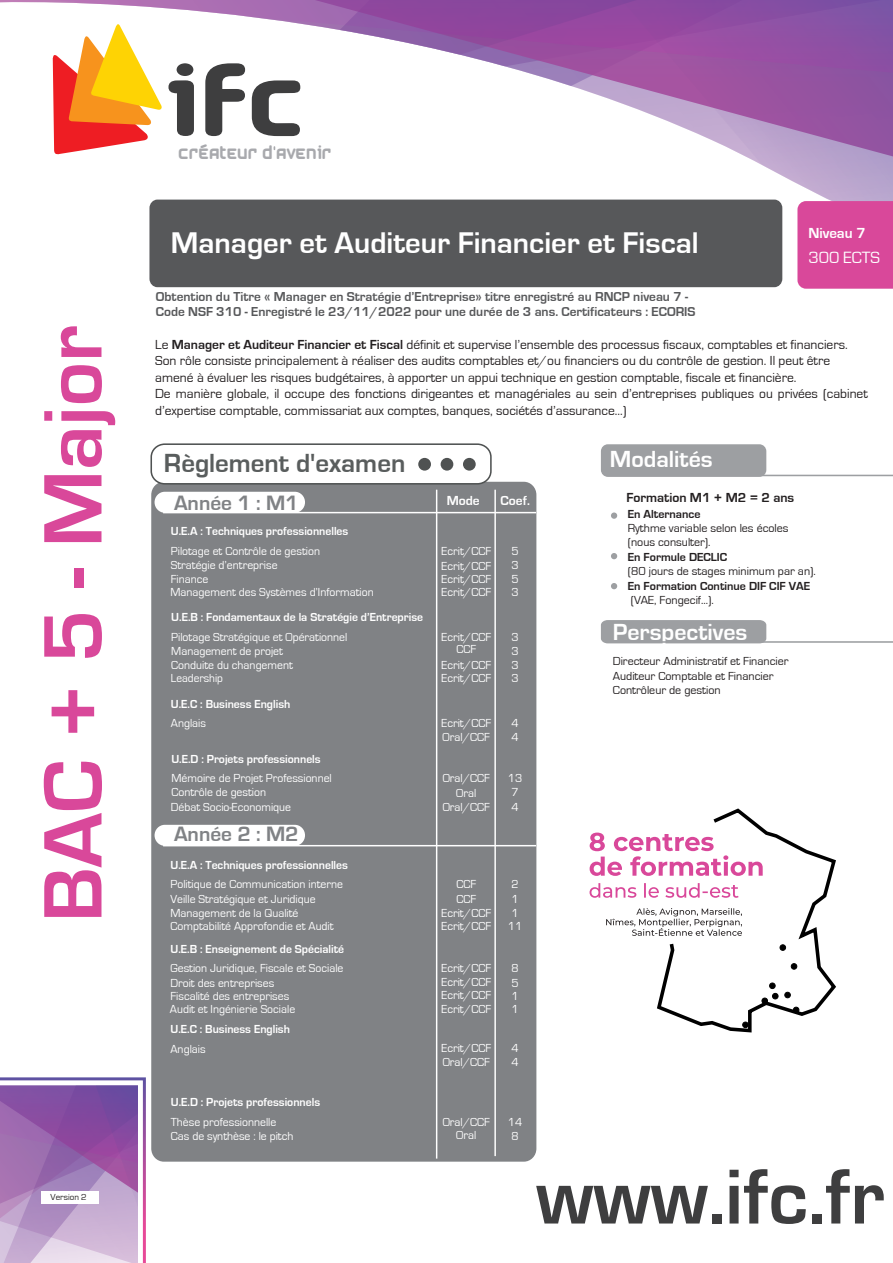
<style>
.page{position:relative;width:893px;height:1263px;background:#fff}
.page>*{position:absolute;margin:0;border:0;box-sizing:border-box;transform-origin:0 0}
.t1{font:700 85.8px "Eurostile";color:#d9489a}
.t2{font:700 80.7px "Eurostile";color:#3e3e3f}
.t3{font:700 30.75px "Eurostile";color:#fff}
.t4{font:700 27px "Eurostile";color:#595d5d}
.t5{font:700 24px "Eurostile";color:#fff}
.t6{font:700 21.45px "Eurostile";color:#808285}
.t7{font:16.8px "Eurostile";color:#fff}
.t8{font:16.5px "Airstrip Four";color:#a8a9ad}
.t9{font:700 15px "Eurostile";color:#fff}
.t10{font:13.5px/16.5px "Eurostile";color:#231f20}
.t11{font:700 13.5px "Eurostile";color:#231f20}
.t12{font:700 13.5px "Eurostile";color:#fff}
.t13{font:700 13.35px/15px "Eurostile";color:#57585a}
.t14{font:12px/13.6px "Eurostile";color:#fff;text-align:center}
.t15{font:700 12px "Eurostile";color:#fff}
.t16{font:12px/14.4px "Eurostile";color:#231f20}
.t17{font:700 12px "Eurostile";color:#231f20}
.t18{font:12px "Eurostile";color:#fff;scale:.95 1}
.t19{font:9px "Eurostile";color:#231f20}
.s1{font-weight:700}
</style>
<div class="page">
<svg style="left:0;top:1077px;width:146px;height:186px;background:#ab84bc"></svg>
<svg style="left:0;top:0;width:548px;height:150px"></svg>
<svg style="left:548px;top:0;width:345px;height:221px"></svg>
<div style="left:797px;top:201px;width:96px;height:88px;background:#d9489a"></div>
<svg style="left:590px;top:808px;width:246px;height:224px"></svg>
<div style="left:149px;top:200px;width:633px;height:87px;background:#57585a;border-radius:8px"></div>
<div style="left:41px;top:1192px;width:58px;height:12px;background:#fff"></div>
<svg style="left:52px;top:22px;width:110px;height:133px"></svg>
<svg style="left:168px;top:63px;width:26px;height:73px"></svg>
<svg style="left:205px;top:63px;width:40px;height:73px"></svg>
<svg style="left:252px;top:80px;width:48px;height:56px"></svg>
<div style="left:151px;top:482px;width:385px;height:680px;background:#808285;border-radius:13px"></div>
<div style="left:155px;top:492px;width:150px;height:21px;background:#fff;border-radius:10px"></div>
<div style="left:601px;top:620px;width:165px;height:23px;background:#9d9fa2"></div>
<hr style="left:607px;top:641px;width:286px;height:2px;background:#9d9fa2">
<div style="left:601px;top:444px;width:165px;height:33px;background:#9d9fa2;border-radius:7px"></div>
<hr style="left:607px;top:475px;width:286px;height:1px;background:#9d9fa2">
<div style="left:611px;top:512px;width:6px;height:7px;background:#9d9fa2;border-radius:50%"></div>
<svg style="left:611px;top:553px;width:6px;height:6px"></svg>
<svg style="left:611px;top:583px;width:6px;height:6px"></svg>
<div style="left:150px;top:443px;width:342px;height:42px;border:2px solid #4f5252;border-radius:13px"></div>
<div style="left:441px;top:458px;width:12px;height:13px;background:#4f5252;border-radius:50%"></div>
<div style="left:463px;top:458px;width:13px;height:13px;background:#4f5252;border-radius:50%"></div>
<div style="left:418px;top:458px;width:13px;height:13px;background:#4f5252;border-radius:50%"></div>
<hr style="left:494px;top:490px;width:2px;height:666px;background:#fff">
<hr style="left:436px;top:490px;width:1px;height:668px;background:#fff">
<hr style="left:163px;top:512px;width:373px;height:1px;background:#fff">
<div style="left:155px;top:825px;width:150px;height:21px;background:#fff;border-radius:10px"></div>
<hr style="left:163px;top:845px;width:373px;height:1px;background:#fff">
<h1 class="t1" style="left:26px;top:922px;width:598px;rotate:-90deg">BAC + 5 - Major</h1>
<p class="t19" style="left:51px;top:1192px;width:38px">Version 2</p>
<h3 class="t8" style="left:178px;top:144px;width:155px">créateur d’avenir</h3>
<h3 class="t3" style="left:171px;top:226px;width:529px">Manager et Auditeur Financier et Fiscal</h3>
<p class="t13" style="left:156px;top:289px;width:541px">Obtention du Titre « Manager en Stratégie d’Entreprise» titre enregistré au RNCP niveau 7 -<br>Code NSF 310 - Enregistré le 23/11/2022 pour une durée de 3 ans. Certificateurs : ECORIS</p>
<p class="t9" style="left:808px;top:225px;width:59px">Niveau 7</p>
<h3 class="t7" style="left:808px;top:248px;width:73px">300 ECTS</h3>
<p class="t10" style="left:155px;top:336px;width:714px">Le <span class="s1">Manager et Auditeur Financier et Fiscal</span> définit et supervise l’ensemble des processus fiscaux, comptables et financiers.<br>Son rôle consiste principalement à réaliser des audits comptables et/ou financiers ou du contrôle de gestion. Il peut être amené à évaluer les risques budgétaires, à apporter un appui technique en gestion comptable, fiscale et financière.<br>De manière globale, il occupe des fonctions dirigeantes et managériales au sein d’entreprises publiques ou privées (cabinet d’expertise comptable, commissariat aux comptes, banques, sociétés d’assurance...)</p>
<h3 class="t4" style="left:164px;top:449px;width:243px">Règlement d'examen</h3>
<h3 class="t6" style="left:174px;top:491px;width:126px">Année 1 : M1</h3>
<p class="t12" style="left:447px;top:493px;width:35px">Mode</p>
<p class="t12" style="left:501px;top:493px;width:31px">Coef.</p>
<p class="t15" style="left:171px;top:525px;width:179px">U.E.A : Techniques professionnelles</p>
<p class="t14" style="left:171px;top:544px;width:151px">Pilotage et Contrôle de gestion</p>
<p class="t14" style="left:442px;top:544px;width:51px">Ecrit/CCF</p>
<p class="t14" style="left:511px;top:544px;width:9px">5</p>
<p class="t14" style="left:171px;top:558px;width:108px">Stratégie d’entreprise</p>
<p class="t14" style="left:442px;top:559px;width:51px">Ecrit/CCF</p>
<p class="t14" style="left:511px;top:558px;width:9px">3</p>
<p class="t14" style="left:171px;top:572px;width:39px">Finance</p>
<p class="t14" style="left:442px;top:573px;width:51px">Ecrit/CCF</p>
<p class="t14" style="left:511px;top:572px;width:9px">5</p>
<p class="t14" style="left:171px;top:585px;width:205px">Management des Systèmes d’Information</p>
<p class="t14" style="left:442px;top:586px;width:51px">Ecrit/CCF</p>
<p class="t14" style="left:511px;top:585px;width:9px">3</p>
<p class="t15" style="left:171px;top:611px;width:253px">U.E.B : Fondamentaux de la Stratégie d’Entreprise</p>
<p class="t14" style="left:171px;top:630px;width:178px">Pilotage Stratégique et Opérationnel</p>
<p class="t14" style="left:442px;top:630px;width:51px">Ecrit/CCF</p>
<p class="t14" style="left:511px;top:630px;width:9px">3</p>
<p class="t14" style="left:171px;top:645px;width:113px">Management de projet</p>
<p class="t14" style="left:456px;top:642px;width:21px">CCF</p>
<p class="t14" style="left:511px;top:644px;width:9px">3</p>
<p class="t14" style="left:171px;top:658px;width:123px">Conduite du changement</p>
<p class="t14" style="left:442px;top:659px;width:51px">Ecrit/CCF</p>
<p class="t14" style="left:511px;top:658px;width:9px">3</p>
<p class="t18" style="left:171px;top:672px;width:56px">Leadership</p>
<p class="t14" style="left:442px;top:672px;width:51px">Ecrit/CCF</p>
<p class="t14" style="left:511px;top:671px;width:9px">3</p>
<p class="t15" style="left:171px;top:697px;width:121px">U.E.C : Business English</p>
<p class="t14" style="left:171px;top:717px;width:37px">Anglais</p>
<p class="t14" style="left:442px;top:717px;width:51px">Ecrit/CCF</p>
<p class="t14" style="left:511px;top:717px;width:9px">4</p>
<p class="t14" style="left:443px;top:730px;width:49px">Oral/CCF</p>
<p class="t14" style="left:511px;top:730px;width:9px">4</p>
<p class="t15" style="left:171px;top:752px;width:151px">U.E.D : Projets professionnels</p>
<p class="t14" style="left:171px;top:771px;width:162px">Mémoire de Projet Professionnel</p>
<p class="t14" style="left:443px;top:771px;width:49px">Oral/CCF</p>
<p class="t14" style="left:508px;top:771px;width:16px">13</p>
<p class="t14" style="left:171px;top:786px;width:96px">Contrôle de gestion</p>
<p class="t14" style="left:456px;top:786px;width:22px">Oral</p>
<p class="t14" style="left:511px;top:786px;width:9px">7</p>
<p class="t14" style="left:171px;top:800px;width:122px">Débat Socio-Economique</p>
<p class="t14" style="left:443px;top:801px;width:49px">Oral/CCF</p>
<p class="t14" style="left:511px;top:800px;width:9px">4</p>
<h3 class="t6" style="left:174px;top:822px;width:126px">Année 2 : M2</h3>
<p class="t15" style="left:170px;top:858px;width:179px">U.E.A : Techniques professionnelles</p>
<p class="t14" style="left:170px;top:878px;width:174px">Politique de Communication interne</p>
<p class="t14" style="left:456px;top:878px;width:21px">CCF</p>
<p class="t14" style="left:511px;top:878px;width:9px">2</p>
<p class="t14" style="left:442px;top:893px;width:51px">CCF<br>Ecrit/CCF</p>
<p class="t14" style="left:171px;top:892px;width:147px">Veille Stratégique et Juridique</p>
<p class="t14" style="left:511px;top:892px;width:9px">1</p>
<p class="t15" style="left:171px;top:942px;width:175px">U.E.B : Enseignement de Spécialité</p>
<p class="t14" style="left:171px;top:962px;width:174px">Gestion Juridique, Fiscale et Sociale</p>
<p class="t14" style="left:442px;top:962px;width:51px">Ecrit/CCF</p>
<p class="t14" style="left:511px;top:962px;width:9px">8</p>
<p class="t14" style="left:442px;top:975px;width:51px;text-align:justify">Ecrit/CCF Ecrit/CCF Ecrit/CCF</p>
<p class="t14" style="left:171px;top:906px;width:129px">Management de la Qualité</p>
<p class="t14" style="left:511px;top:906px;width:9px">1</p>
<p class="t14" style="left:170px;top:919px;width:165px">Comptabilité Approfondie et Audit</p>
<p class="t14" style="left:442px;top:919px;width:51px">Ecrit/CCF</p>
<p class="t14" style="left:508px;top:919px;width:16px">11</p>
<p class="t14" style="left:171px;top:976px;width:105px">Droit des entreprises</p>
<p class="t14" style="left:511px;top:976px;width:9px">5</p>
<p class="t14" style="left:171px;top:989px;width:120px">Fiscalité des entreprises</p>
<p class="t14" style="left:511px;top:989px;width:9px">1</p>
<p class="t14" style="left:170px;top:1002px;width:127px">Audit et Ingénierie Sociale</p>
<p class="t14" style="left:511px;top:1002px;width:9px">1</p>
<p class="t15" style="left:171px;top:1022px;width:121px">U.E.C : Business English</p>
<p class="t14" style="left:171px;top:1042px;width:37px">Anglais</p>
<p class="t14" style="left:442px;top:1042px;width:51px">Ecrit/CCF</p>
<p class="t14" style="left:511px;top:1042px;width:9px">4</p>
<p class="t14" style="left:443px;top:1055px;width:49px">Oral/CCF</p>
<p class="t14" style="left:511px;top:1055px;width:9px">4</p>
<p class="t15" style="left:171px;top:1096px;width:151px">U.E.D : Projets professionnels</p>
<p class="t14" style="left:171px;top:1115px;width:107px">Thèse professionnelle</p>
<p class="t14" style="left:443px;top:1115px;width:49px">Oral/CCF</p>
<p class="t14" style="left:508px;top:1115px;width:16px">14</p>
<p class="t14" style="left:171px;top:1130px;width:124px">Cas de synthèse : le pitch</p>
<p class="t14" style="left:456px;top:1129px;width:22px">Oral</p>
<p class="t14" style="left:511px;top:1130px;width:9px">8</p>
<h3 class="t5" style="left:610px;top:446px;width:104px">Modalités</h3>
<p class="t11" style="left:627px;top:490px;width:169px">Formation M1 + M2 = 2 ans</p>
<p class="t17" style="left:628px;top:507px;width:74px">En Alternance</p>
<p class="t16" style="left:628px;top:521px;width:162px">Rythme variable selon les écoles (nous consulter).</p>
<p class="t17" style="left:628px;top:550px;width:101px">En Formule DECLIC</p>
<p class="t16" style="left:628px;top:564px;width:190px">(80 jours de stages minimum par an).</p>
<p class="t17" style="left:628px;top:579px;width:184px">En Formation Continue DIF CIF VAE</p>
<p class="t16" style="left:631px;top:593px;width:85px">(VAE, Fongecif...).</p>
<h3 class="t5" style="left:613px;top:619px;width:136px">Perspectives</h3>
<p class="t16" style="left:613px;top:654px;width:177px">Directeur Administratif et Financier<br>Auditeur Comptable et Financier<br>Contrôleur de gestion</p>
<h2 class="t2" style="left:536px;top:1153px;width:350px">www.ifc.fr</h2>
</div>
